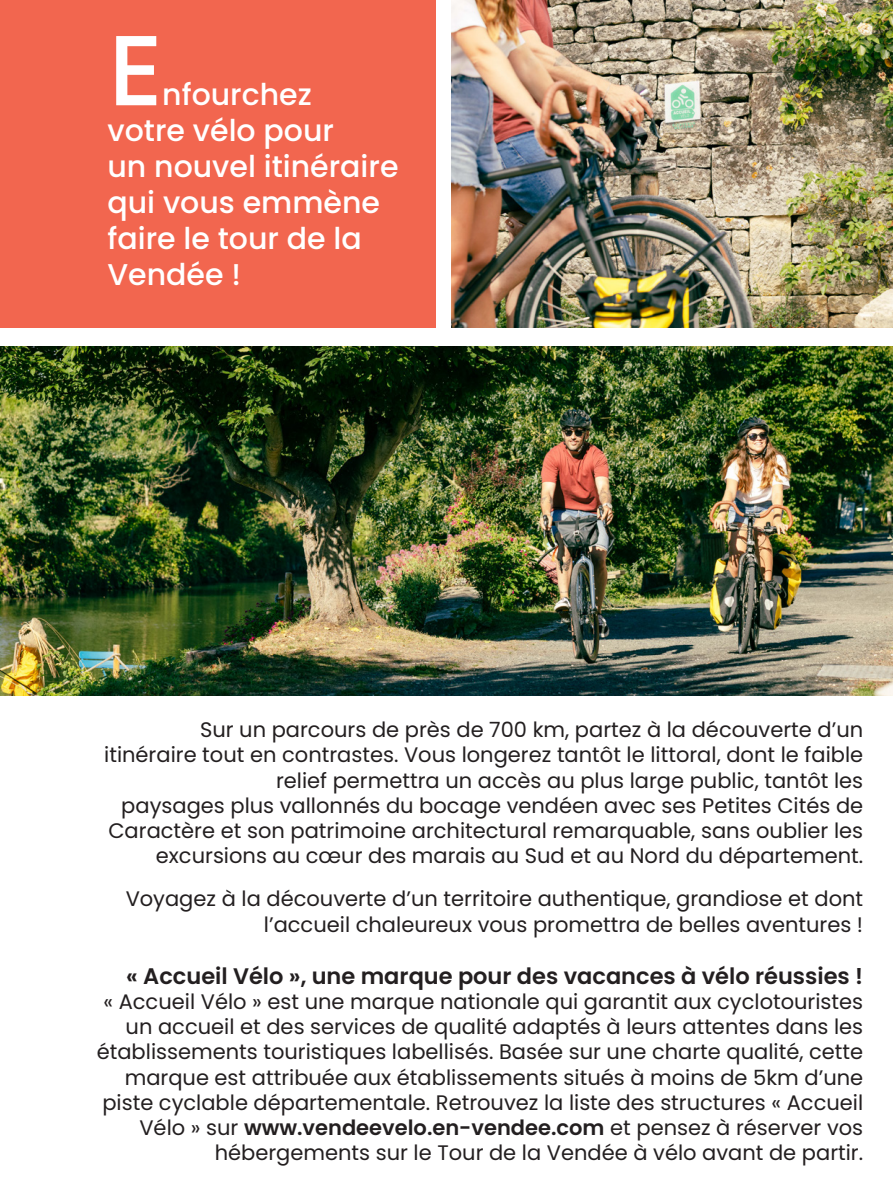
<style>
.page{position:relative;width:893px;height:1191px;background:#fff}
.page>*{position:absolute;margin:0;border:0;box-sizing:border-box;transform-origin:0 0}
._03_Texte_courant{font:500 93px "New Hero";color:#fff}
._03_Texte_courant-2{font:500 30px/36px "Poppins";color:#fff}
._03_Texte_courant-3{font:600 22.5px "Poppins";color:#231f20}
._03_Texte_courant-4{font:21px/25.2px "Poppins";color:#231f20;text-align:right}
.s1{font-weight:600}
</style>
<div class="page">
<div style="left:0;top:0;width:435px;height:328px;background:#f2664f"></div>
<img style="left:0;top:346px;width:893px;height:349px">
<img style="left:452px;top:0;width:441px;height:328px">
<p class="_03_Texte_courant" style="left:107px;top:8px;width:56px">E</p>
<p class="_03_Texte_courant-2" style="left:162px;top:77px;width:151px">nfourchez</p>
<p class="_03_Texte_courant-2" style="left:107px;top:113px;width:228px">votre vélo pour</p>
<p class="_03_Texte_courant-2" style="left:107px;top:149px;width:293px">un nouvel itinéraire</p>
<p class="_03_Texte_courant-2" style="left:107px;top:185px;width:274px">qui vous emmène faire le tour de la</p>
<p class="_03_Texte_courant-2" style="left:107px;top:257px;width:135px">Vendée !</p>
<p class="_03_Texte_courant-4" style="left:200px;top:717px;width:665px">Sur un parcours de près de 700 km, partez à la découverte d’un</p>
<p class="_03_Texte_courant-4" style="left:104px;top:742px;width:760px">itinéraire tout en contrastes. Vous longerez tantôt le littoral, dont le faible relief permettra un accès au plus large public, tantôt les</p>
<p class="_03_Texte_courant-4" style="left:121px;top:793px;width:743px">paysages plus vallonnés du bocage vendéen avec ses Petites Cités de</p>
<p class="_03_Texte_courant-4" style="left:108px;top:818px;width:756px">Caractère et son patrimoine architectural remarquable, sans oublier les</p>
<p class="_03_Texte_courant-4" style="left:156px;top:843px;width:709px">excursions au cœur des marais au Sud et au Nord du département.</p>
<p class="_03_Texte_courant-4" style="left:126px;top:886px;width:739px">Voyagez à la découverte d’un territoire authentique, grandiose et dont</p>
<p class="_03_Texte_courant-4" style="left:264px;top:911px;width:601px">l’accueil chaleureux vous promettra de belles aventures !</p>
<p class="_03_Texte_courant-3" style="left:126px;top:963px;width:738px">« Accueil Vélo », une marque pour des vacances à vélo réussies !</p>
<p class="_03_Texte_courant-4" style="left:103px;top:989px;width:761px">« Accueil Vélo » est une marque nationale qui garantit aux cyclotouristes un accueil et des services de qualité adaptés à leurs attentes dans les</p>
<p class="_03_Texte_courant-4" style="left:97px;top:1039px;width:768px">établissements touristiques labellisés. Basée sur une charte qualité, cette marque est attribuée aux établissements situés à moins de 5km d’une piste cyclable départementale. Retrouvez la liste des structures « Accueil Vélo » sur <span class="s1">www.vendeevelo.en-vendee.com</span> et pensez à réserver vos</p>
<p class="_03_Texte_courant-4" style="left:215px;top:1140px;width:650px">hébergements sur le Tour de la Vendée à vélo avant de partir.</p>
</div>
